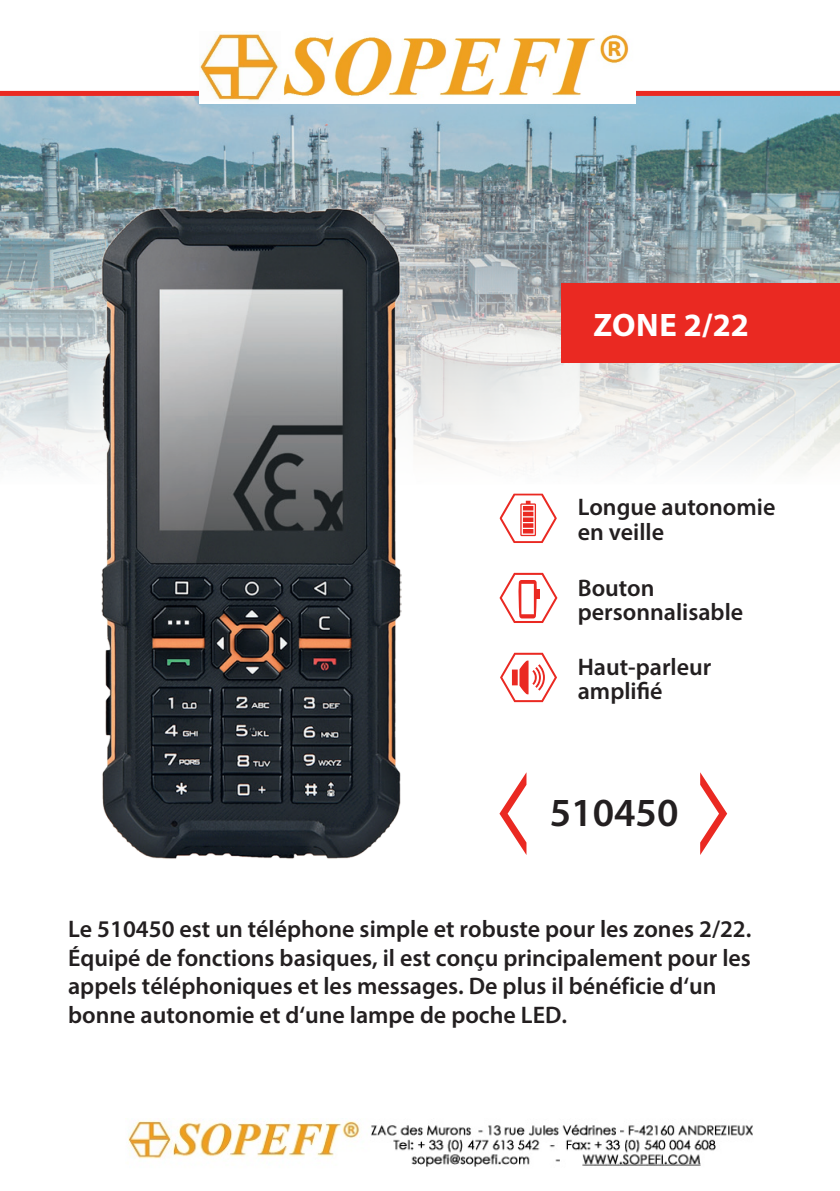
<style>
.page{position:relative;width:840px;height:1191px;background:#fff}
.page>*{position:absolute;margin:0;border:0;box-sizing:border-box;transform-origin:0 0}
.t1{font:600 40px "Myriad Pro";color:#231f20}
.t2{font:700 32.6px "Myriad Pro";letter-spacing:.01em;color:#fff}
.t3{font:600 24px/28.8px "Myriad Pro";color:#231f20}
</style>
<div class="page">
<img style="left:0;top:96px;width:839px;height:374px">
<svg style="left:0;top:91px;width:839px;height:5px;background:#e82b24"></svg>
<svg style="left:499px;top:773px;width:27px;height:81px"></svg>
<svg style="left:700px;top:772px;width:26px;height:83px"></svg>
<div style="left:561px;top:283px;width:278px;height:80px;background:#ea2922"></div>
<svg style="left:499px;top:573px;width:58px;height:50px"></svg>
<img style="left:99px;top:206px;width:302px;height:653px">
<svg style="left:499px;top:493px;width:57px;height:50px"></svg>
<svg style="left:500px;top:653px;width:56px;height:49px"></svg>
<img style="left:199px;top:33px;width:436px;height:70px">
<img style="left:128px;top:1118px;width:625px;height:49px">
<h2 class="t2" style="left:593px;top:303px;width:157px">ZONE 2/22</h2>
<p class="t3" style="left:577px;top:495px;width:199px;line-height:24px">Longue autonomie en veille</p>
<p class="t3" style="left:577px;top:575px;width:167px;line-height:24px">Bouton personnalisable</p>
<p class="t3" style="left:577px;top:654px;width:135px;line-height:24px">Haut-parleur amplifié</p>
<h1 class="t1" style="left:549px;top:786px;width:130px">510450</h1>
<p class="t3" style="left:68px;top:913px;width:684px">Le 510450 est un téléphone simple et robuste pour les zones 2/22.<br>Équipé de fonctions basiques, il est conçu principalement pour les appels téléphoniques et les messages. De plus il bénéficie d‘un bonne autonomie et d‘une lampe de poche LED.</p>
</div>
